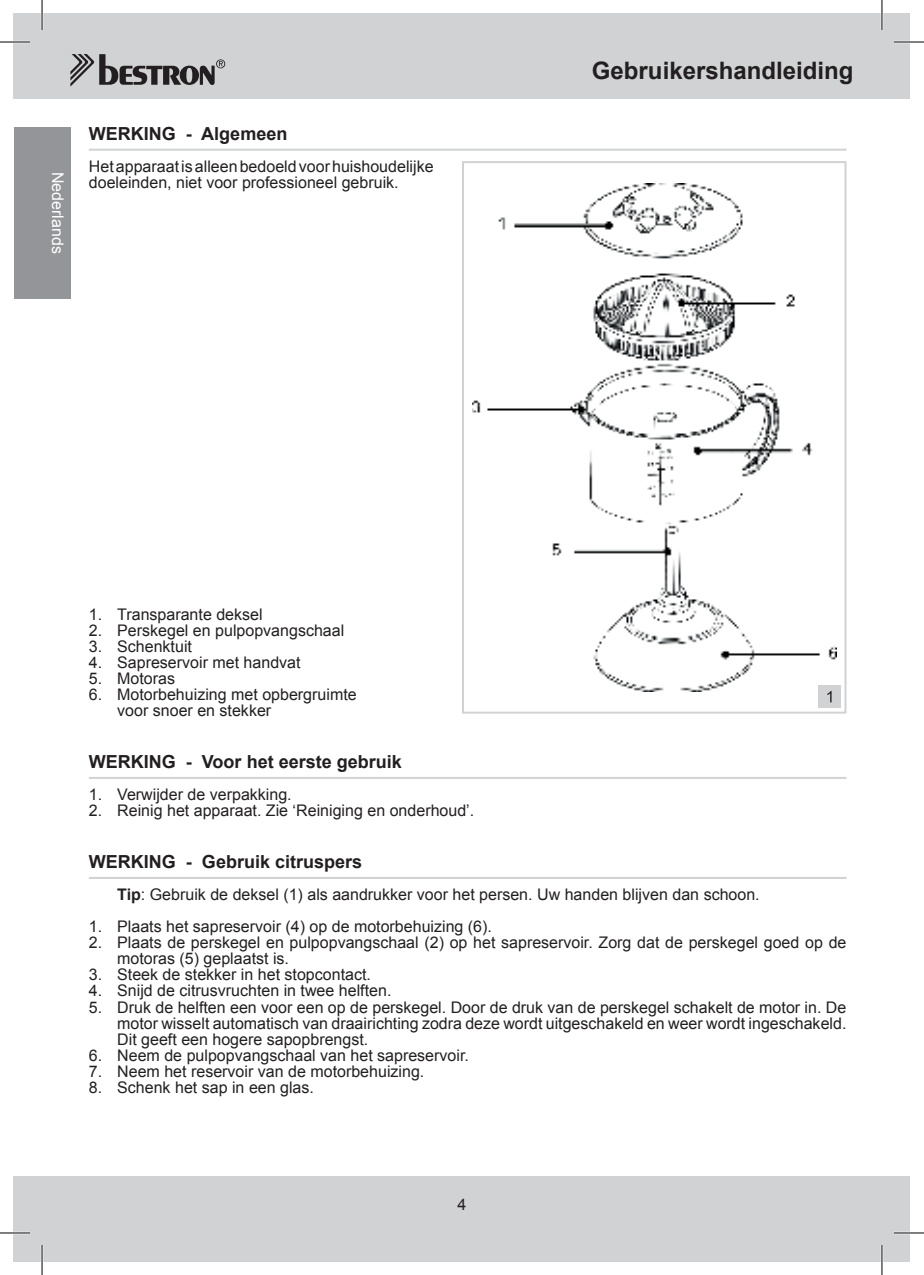
<style>
.page{position:relative;width:924px;height:1275px;background:#fff}
.page>*{position:absolute;margin:0;border:0;box-sizing:border-box;transform-origin:0 0}
.t1{font:700 24px "Arial";color:#231f20}
.t2{font:700 18px "Arial";color:#231f20}
.t3{font:16px/16px "Arial";color:#231f20}
.t4{font:16px "Arial";color:#fff}
.s1{font-weight:700}
</style>
<div class="page">
<div style="left:14px;top:14px;width:895px;height:85px;background:#d1d2d4"></div>
<div style="left:14px;top:1176px;width:895px;height:85px;background:#d1d2d4"></div>
<svg style="left:70px;top:54px;width:155px;height:33px"></svg>
<div style="left:14px;top:127px;width:56px;height:171px;background:#939598"></div>
<hr style="left:89px;top:149px;width:757px;height:2px;background:#d1d2d4">
<hr style="left:89px;top:777px;width:757px;height:2px;background:#d1d2d4">
<hr style="left:89px;top:877px;width:757px;height:2px;background:#d1d2d4">
<img style="left:472px;top:183px;width:363px;height:508px">
<div style="left:462px;top:161px;width:384px;height:552px;border:2px solid #d1d2d4"></div>
<div style="left:817px;top:685px;width:23px;height:23px;background:#d1d2d4"></div>
<svg style="left:827px;top:691px;width:4px;height:11px"></svg>
<hr style="left:0;top:41px;width:30px;height:2px;background:#fff">
<hr style="left:893px;top:41px;width:30px;height:2px;background:#fff">
<hr style="left:0;top:1231px;width:30px;height:3px;background:#fff">
<hr style="left:893px;top:1231px;width:30px;height:3px;background:#fff">
<hr style="left:41px;top:0;width:2px;height:30px;background:#fff">
<hr style="left:41px;top:1245px;width:2px;height:30px;background:#fff">
<hr style="left:880px;top:0;width:2px;height:30px;background:#fff">
<hr style="left:880px;top:1245px;width:2px;height:30px;background:#fff">
<hr style="left:0;top:42px;width:30px;height:1px;background:#000">
<hr style="left:893px;top:42px;width:30px;height:1px;background:#000">
<hr style="left:0;top:1232px;width:30px;height:1px;background:#000">
<hr style="left:893px;top:1232px;width:30px;height:1px;background:#000">
<hr style="left:42px;top:0;width:1px;height:30px;background:#000">
<hr style="left:42px;top:1245px;width:1px;height:30px;background:#000">
<hr style="left:881px;top:0;width:1px;height:30px;background:#000">
<hr style="left:881px;top:1245px;width:1px;height:30px;background:#000">
<p class="t4" style="left:67px;top:172px;width:83px;rotate:90deg">Nederlands</p>
<p class="t2" style="left:89px;top:127px;width:200px">WerkinG - Algemeen</p>
<p class="t3" style="left:89px;top:159px;width:346px">Het apparaat is alleen bedoeld voor huishoudelijke doeleinden, niet voor professioneel gebruik.</p>
<h1 class="t1" style="left:591px;top:62px;width:263px">Gebruikershandleiding</h1>
<p class="t3" style="left:89px;top:607px;width:175px">1. Transparante deksel</p>
<p class="t3" style="left:89px;top:623px;width:257px">2. Perskegel en pulpopvangschaal</p>
<p class="t3" style="left:89px;top:639px;width:105px">3. Schenktuit</p>
<p class="t3" style="left:89px;top:655px;width:213px">4. Sapreservoir met handvat</p>
<p class="t3" style="left:89px;top:671px;width:88px">5. Motoras</p>
<p class="t3" style="left:117px;top:687px;width:241px;text-indent:-28px">6. Motorbehuizing met opbergruimte voor snoer en stekker</p>
<p class="t2" style="left:89px;top:755px;width:314px">WerkinG - Voor het eerste gebruik</p>
<p class="t3" style="left:89px;top:787px;width:204px">1. Verwijder de verpakking.</p>
<p class="t3" style="left:89px;top:803px;width:387px">2. Reinig het apparaat. Zie ‘Reiniging en onderhoud’.</p>
<p class="t2" style="left:89px;top:855px;width:275px">WerkinG - Gebruik citruspers</p>
<p class="t3" style="left:117px;top:887px;width:643px"><span class="s1">tip</span>: Gebruik de deksel (1) als aandrukker voor het persen. Uw handen blijven dan schoon.</p>
<p class="t3" style="left:89px;top:919px;width:404px">1. Plaats het sapreservoir (4) op de motorbehuizing (6).</p>
<p class="t3" style="left:117px;top:935px;width:730px;text-indent:-28px">2. Plaats de perskegel en pulpopvangschaal (2) op het sapreservoir. Zorg dat de perskegel goed op de motoras (5) geplaatst is.</p>
<p class="t3" style="left:89px;top:967px;width:283px">3. Steek de stekker in het stopcontact.</p>
<p class="t3" style="left:89px;top:983px;width:304px">4. Snijd de citrusvruchten in twee helften.</p>
<p class="t3" style="left:117px;top:999px;width:730px;text-align:justify;text-indent:-28px">5. Druk de helften een voor een op de perskegel. Door de druk van de perskegel schakelt de motor in. De motor wisselt automatisch van draairichting zodra deze wordt uitgeschakeld en weer wordt ingeschakeld.<br>Dit geeft een hogere sapopbrengst.</p>
<p class="t3" style="left:89px;top:1047px;width:381px">6. Neem de pulpopvangschaal van het sapreservoir.</p>
<p class="t3" style="left:89px;top:1063px;width:337px">7. Neem het reservoir van de motorbehuizing.</p>
<p class="t3" style="left:89px;top:1079px;width:226px">8. Schenk het sap in een glas.</p>
<p class="t3" style="left:457px;top:1197px;width:10px">4</p>
</div>
